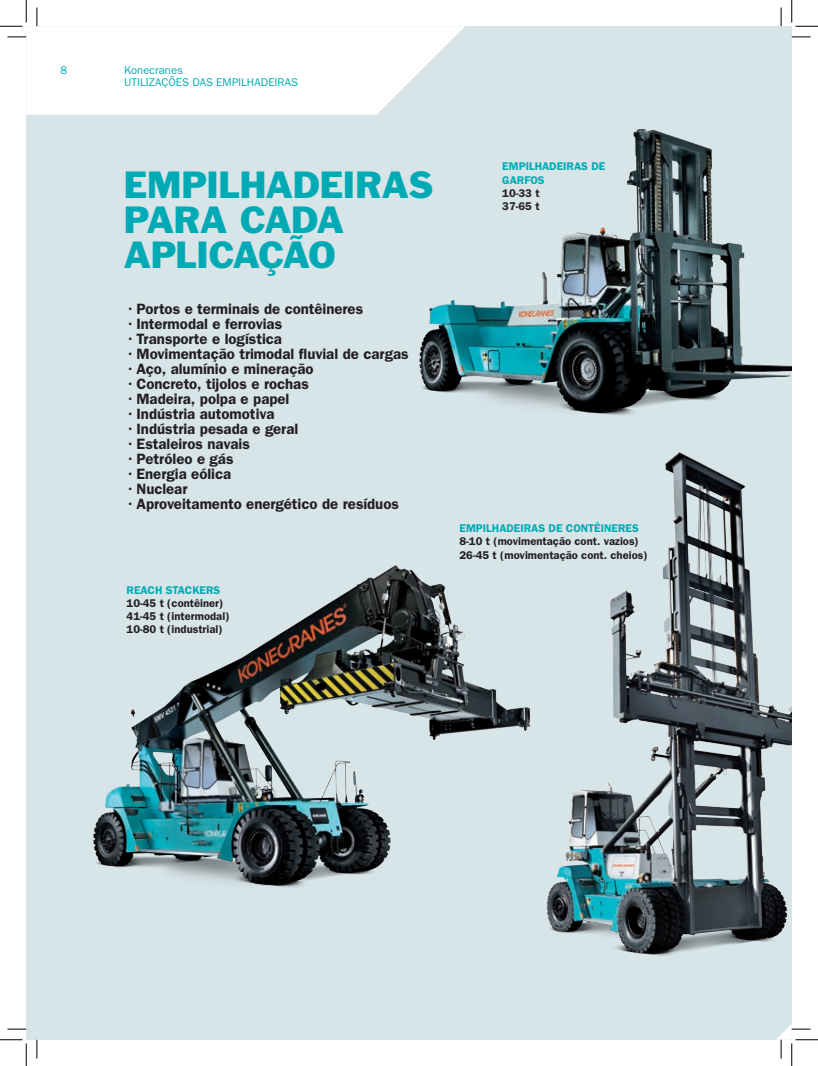
<style>
.page{position:relative;width:818px;height:1066px;background:#fff}
.page>*{position:absolute;margin:0;border:0;box-sizing:border-box;transform-origin:0 0}
.t1{font:35px/35px "Franklin Gothic Std";letter-spacing:-.02em;color:#00aab5}
.t2{font:600 15px "ITC Franklin Gothic Std";color:#231f20}
.t3{font:600 11.25px/13.1px "ITC Franklin Gothic Std";color:#231f20}
.t4{font:600 11.25px/13.1px "ITC Franklin Gothic Std";color:#00aab5}
.t5{font:11.25px/12.5px "ITC Franklin Gothic Std";letter-spacing:.005em;color:#00aab5}
.s1{font-weight:400}
</style>
<div class="page">
<div style="left:26px;top:26px;width:766px;height:1014px;background:#d7e4e8"></div>
<svg style="left:26px;top:26px;width:439px;height:89px;fill:#fff"></svg>
<img style="left:546px;top:452px;width:246px;height:504px">
<img style="left:93px;top:540px;width:490px;height:359px">
<img style="left:419px;top:129px;width:373px;height:286px">
<svg style="left:8px;top:36px;width:18px;height:2px"></svg>
<svg style="left:792px;top:36px;width:18px;height:2px"></svg>
<svg style="left:8px;top:1028px;width:18px;height:2px"></svg>
<svg style="left:36px;top:8px;width:2px;height:18px"></svg>
<svg style="left:36px;top:1040px;width:2px;height:18px"></svg>
<svg style="left:780px;top:8px;width:2px;height:18px"></svg>
<svg style="left:0;top:0;width:27px;height:27px"></svg>
<svg style="left:0;top:1039px;width:27px;height:27px"></svg>
<svg style="left:791px;top:0;width:27px;height:27px"></svg>
<svg style="left:776px;top:1024px;width:42px;height:42px"></svg>
<p class="t5" style="left:60px;top:64px;width:8px">8</p>
<p class="t5" style="left:124px;top:64px;width:175px">Konecranes<br>UTILIZAÇÕES DAS EMPILHADEIRAS</p>
<p class="t5" style="left:125px;top:75px;width:53px">Lift Trucks</p>
<h1 class="t1" style="left:124px;top:167px;width:311px">EMPILHADEIRAS</h1>
<h1 class="t1" style="left:124px;top:202px;width:222px">PARA CADA<br>APLICAÇÃO</h1>
<p class="t2" style="left:126px;top:300px;width:239px"><span class="s1">•</span> Portos e terminais de contêineres</p>
<p class="t2" style="left:126px;top:315px;width:158px"><span class="s1">•</span> Intermodal e ferrovias</p>
<p class="t2" style="left:126px;top:330px;width:158px"><span class="s1">•</span> Transporte e logística</p>
<p class="t2" style="left:126px;top:345px;width:284px"><span class="s1">•</span> Movimentação trimodal fluvial de cargas</p>
<p class="t2" style="left:126px;top:360px;width:189px"><span class="s1">•</span> Aço, alumínio e mineração</p>
<p class="t2" style="left:126px;top:375px;width:185px"><span class="s1">•</span> Concreto, tijolos e rochas</p>
<p class="t2" style="left:126px;top:390px;width:165px"><span class="s1">•</span> Madeira, polpa e papel</p>
<p class="t2" style="left:126px;top:405px;width:150px"><span class="s1">•</span> Indústria automotiva</p>
<p class="t2" style="left:126px;top:420px;width:174px"><span class="s1">•</span> Indústria pesada e geral</p>
<p class="t2" style="left:126px;top:435px;width:125px"><span class="s1">•</span> Estaleiros navais</p>
<p class="t2" style="left:126px;top:450px;width:109px"><span class="s1">•</span> Petróleo e gás</p>
<p class="t2" style="left:126px;top:465px;width:107px"><span class="s1">•</span> Energia eólica</p>
<p class="t2" style="left:126px;top:480px;width:63px"><span class="s1">•</span> Nuclear</p>
<p class="t2" style="left:126px;top:495px;width:275px"><span class="s1">•</span> Aproveitamento energético de resíduos</p>
<p class="t4" style="left:127px;top:583px;width:16px">Reach</p>
<p class="t4" style="left:166px;top:583px;width:15px">Stacker</p>
<p class="t4" style="left:213px;top:583px;width:8px">S</p>
<p class="t3" style="left:127px;top:596px;width:104px">10-45 t (contêiner)<br>41-45 t (intermodal)<br>10-80 t (industrial)</p>
<p class="t4" style="left:502px;top:160px;width:105px">EMPILHADEIRAS DE<br>GARFOS</p>
<p class="t3" style="left:502px;top:186px;width:39px">10-33 t</p>
<p class="t3" style="left:502px;top:199px;width:39px">37-65 t</p>
<p class="t4" style="left:459px;top:522px;width:181px">EMPILHADEIRAS DE CONTÊINERES</p>
<p class="t3" style="left:459px;top:535px;width:190px">8-10 t (movimentação cont. vazios)<br>26-45 t (movimentação cont. cheios)</p>
</div>
